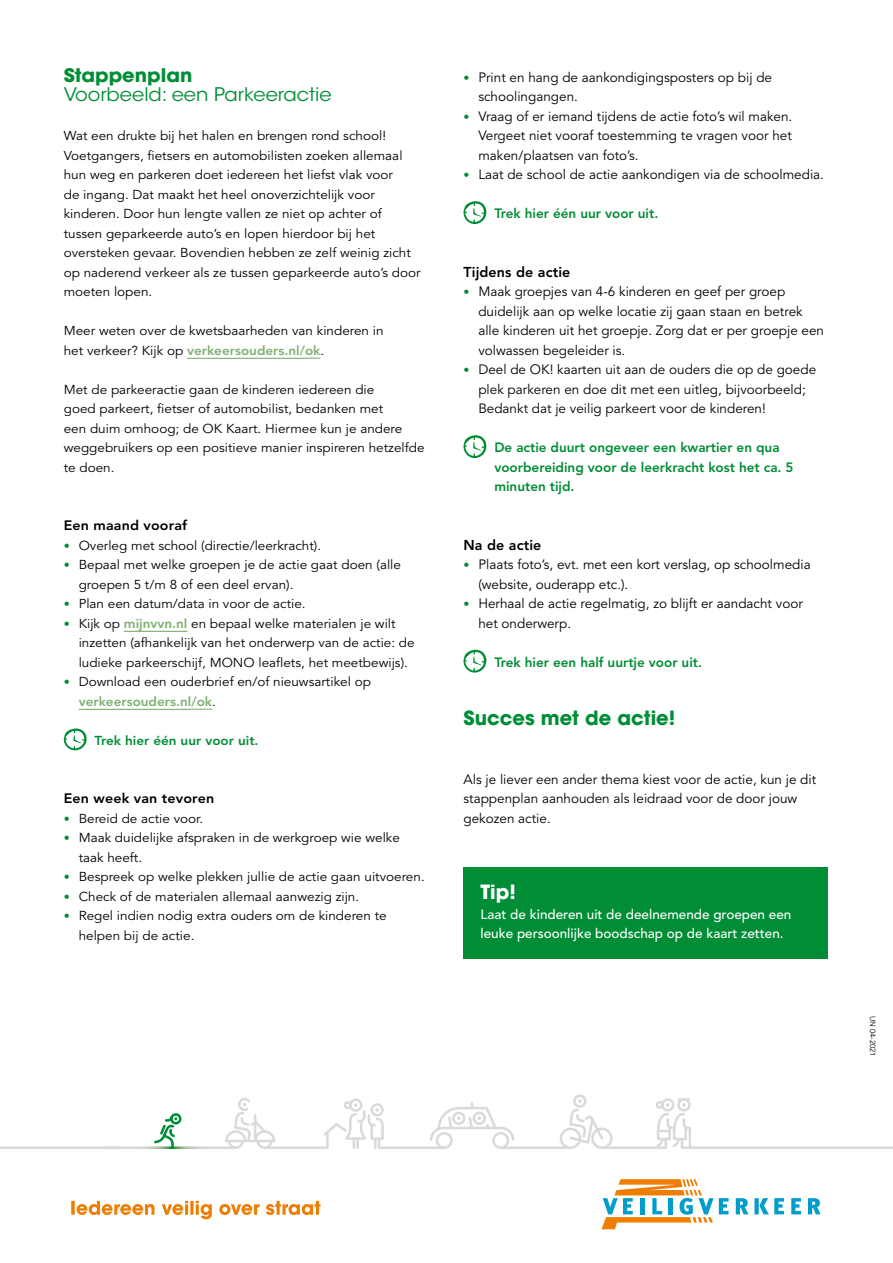
<style>
.page{position:relative;width:893px;height:1263px;background:#fff}
.page>*{position:absolute;margin:0;border:0;box-sizing:border-box;transform-origin:0 0}
.Tussenkoppen_kleur{font:700 19.5px "ITC Avant Garde Std";color:#008d36}
.Tussenkoppen_kleur-2{font:700 19.5px "ITC Avant Garde Std";color:#fff}
.Tussenkoppen_kleur-3{font:18.6px "ITC Avant Garde Std";color:#008d36;scale:1.05 1}
.Tussenkoppen_kleur-4{font:700 18.6px "ITC Avant Garde Std";color:#008d36;scale:1.05 1}
.subkoppen_zw{font:800 14.25px "Avenir LT Std";letter-spacing:.01em;color:#000}
.subkoppen_zw-2{font:800 13.65px "Avenir LT Std";letter-spacing:.01em;color:#000;scale:1.05 1}
.platte_tekst{font:13.5px/19.5px "Avenir LT Std";color:#000}
.tijdsindicatie{font:800 13.5px/19.5px "Avenir LT Std";color:#008d36}
.t1{font:500 13.5px/19.5px "Avenir LT Std";color:#fff}
.platte_tekst-2{font:12.9px/19.5px "Avenir LT Std";color:#000;scale:1.05 1}
.tijdsindicatie-2{font:800 12.9px "Avenir LT Std";color:#008d36;scale:1.05 1}
.t2{font:7.5px "Avenir LT Std";color:#000}
.s1{font-weight:800;color:#7db072}
.s2{font-weight:900;font-size:12px;color:#008d36}
</style>
<div class="page">
<hr style="left:187px;top:358px;width:118px;height:1px;background:#7db072">
<svg style="left:305px;top:358px;width:16px;height:1px"></svg>
<hr style="left:124px;top:631px;width:63px;height:1px;background:#7db072">
<hr style="left:79px;top:709px;width:112px;height:1px;background:#7db072">
<svg style="left:191px;top:709px;width:21px;height:1px"></svg>
<svg style="left:63px;top:728px;width:24px;height:23px"></svg>
<svg style="left:463px;top:201px;width:24px;height:24px"></svg>
<svg style="left:463px;top:435px;width:24px;height:24px"></svg>
<svg style="left:463px;top:650px;width:24px;height:23px"></svg>
<div style="left:463px;top:868px;width:365px;height:91px;background:#008d36"></div>
<svg style="left:601px;top:1179px;width:128px;height:50px"></svg>
<svg style="left:736px;top:1198px;width:12px;height:16px"></svg>
<svg style="left:754px;top:1198px;width:30px;height:16px"></svg>
<svg style="left:791px;top:1198px;width:10px;height:16px"></svg>
<svg style="left:808px;top:1198px;width:13px;height:16px"></svg>
<svg style="left:71px;top:1201px;width:250px;height:18px"></svg>
<hr style="left:682px;top:1146px;width:211px;height:3px;background:#dadada">
<hr style="left:0;top:1146px;width:120px;height:3px;background:#dadada">
<svg style="left:152px;top:1113px;width:31px;height:37px"></svg>
<svg style="left:224px;top:1094px;width:468px;height:55px"></svg>
<p class="Tussenkoppen_kleur-4" style="left:64px;top:63px;width:124px">Stappenplan</p>
<p class="Tussenkoppen_kleur-3" style="left:64px;top:83px;width:257px">Voorbeeld: een Parkeeractie</p>
<p class="platte_tekst-2" style="left:64px;top:126px;width:341px">Wat een drukte bij het halen en brengen rond school!<br>Voetgangers, fietsers en automobilisten zoeken allemaal hun weg en parkeren doet iedereen het liefst vlak voor<br>de ingang. Dat maakt het heel onoverzichtelijk voor kinderen. Door hun lengte vallen ze niet op achter of tussen geparkeerde auto’s en lopen hierdoor bij het oversteken gevaar. Bovendien hebben ze zelf weinig zicht op naderend verkeer als ze tussen geparkeerde auto’s door moeten lopen.</p>
<p class="platte_tekst-2" style="left:64px;top:321px;width:306px">Meer weten over de kwetsbaarheden van kinderen in het verkeer? Kijk op <span class="s1">verkeersouders.nl/ok</span>.</p>
<p class="platte_tekst-2" style="left:64px;top:380px;width:345px">Met de parkeeractie gaan de kinderen iedereen die<br>goed parkeert, fietser of automobilist, bedanken met<br>een duim omhoog; de OK Kaart. Hiermee kun je andere weggebruikers op een positieve manier inspireren hetzelfde te doen.</p>
<p class="subkoppen_zw-2" style="left:64px;top:517px;width:119px">Een maand vooraf</p>
<p class="platte_tekst-2" style="left:64px;top:536px;width:247px"><span class="s2">•</span> Overleg met school (directie/leerkracht).</p>
<p class="platte_tekst-2" style="left:79px;top:555px;width:308px;text-indent:-15px"><span class="s2">•</span> Bepaal met welke groepen je de actie gaat doen (alle groepen 5 t/m 8 of een deel ervan).</p>
<p class="platte_tekst-2" style="left:64px;top:594px;width:232px"><span class="s2">•</span> Plan een datum/data in voor de actie.</p>
<p class="platte_tekst-2" style="left:79px;top:614px;width:322px;text-indent:-15px"><span class="s2">•</span> Kijk op <span class="s1">mijnvvn.nl</span> en bepaal welke materialen je wilt inzetten (afhankelijk van het onderwerp van de actie: de ludieke parkeerschijf, MONO leaflets, het meetbewijs).</p>
<p class="platte_tekst-2" style="left:79px;top:672px;width:280px;text-indent:-15px"><span class="s2">•</span> Download een ouderbrief en/of nieuwsartikel op <span class="s1">verkeersouders.nl/ok</span>.</p>
<p class="tijdsindicatie-2" style="left:95px;top:732px;width:158px">Trek hier één uur voor uit.</p>
<p class="subkoppen_zw-2" style="left:64px;top:790px;width:145px">Een week van tevoren</p>
<p class="platte_tekst-2" style="left:64px;top:809px;width:134px"><span class="s2">•</span> Bereid de actie voor.</p>
<p class="platte_tekst-2" style="left:79px;top:828px;width:307px;text-indent:-15px"><span class="s2">•</span> Maak duidelijke afspraken in de werkgroep wie welke taak heeft.</p>
<p class="platte_tekst-2" style="left:64px;top:867px;width:345px"><span class="s2">•</span> Bespreek op welke plekken jullie de actie gaan uitvoeren.</p>
<p class="platte_tekst-2" style="left:64px;top:887px;width:283px"><span class="s2">•</span> Check of de materialen allemaal aanwezig zijn.</p>
<p class="platte_tekst-2" style="left:79px;top:906px;width:295px;text-indent:-15px"><span class="s2">•</span> Regel indien nodig extra ouders om de kinderen te helpen bij de actie.</p>
<p class="platte_tekst" style="left:478px;top:68px;width:295px;text-indent:-15px"><span class="s2">•</span> Print en hang de aankondigingsposters op bij de schoolingangen.</p>
<p class="platte_tekst" style="left:478px;top:107px;width:315px;text-align:justify;text-indent:-15px"><span class="s2">•</span> Vraag of er iemand tijdens de actie foto’s wil maken.<br>Vergeet niet vooraf toestemming te vragen voor het maken/plaatsen van foto’s.</p>
<p class="platte_tekst" style="left:463px;top:165px;width:362px"><span class="s2">•</span> Laat de school de actie aankondigen via de schoolmedia.</p>
<p class="tijdsindicatie" style="left:494px;top:204px;width:165px">Trek hier één uur voor uit.</p>
<p class="subkoppen_zw" style="left:463px;top:263px;width:108px">Tijdens de actie</p>
<p class="platte_tekst" style="left:478px;top:282px;width:347px;text-indent:-15px"><span class="s2">•</span> Maak groepjes van 4-6 kinderen en geef per groep duidelijk aan op welke locatie zij gaan staan en betrek alle kinderen uit het groepje. Zorg dat er per groepje een volwassen begeleider is.</p>
<p class="platte_tekst" style="left:478px;top:360px;width:339px;text-indent:-15px"><span class="s2">•</span> Deel de OK! kaarten uit aan de ouders die op de goede plek parkeren en doe dit met een uitleg, bijvoorbeeld;<br>Bedankt dat je veilig parkeert voor de kinderen!</p>
<p class="tijdsindicatie" style="left:494px;top:438px;width:301px">De actie duurt ongeveer een kwartier en qua voorbereiding voor de leerkracht kost het ca. 5 minuten tijd.</p>
<p class="subkoppen_zw" style="left:463px;top:536px;width:79px">Na de actie</p>
<p class="platte_tekst" style="left:478px;top:555px;width:334px;text-indent:-15px"><span class="s2">•</span> Plaats foto’s, evt. met een kort verslag, op schoolmedia (website, ouderapp etc.).</p>
<p class="platte_tekst" style="left:478px;top:594px;width:326px;text-indent:-15px"><span class="s2">•</span> Herhaal de actie regelmatig, zo blijft er aandacht voor het onderwerp.</p>
<p class="tijdsindicatie" style="left:494px;top:652px;width:209px">Trek hier een half uurtje voor uit.</p>
<p class="Tussenkoppen_kleur" style="left:463px;top:705px;width:213px">Succes met de actie!</p>
<p class="platte_tekst" style="left:463px;top:770px;width:354px">Als je liever een ander thema kiest voor de actie, kun je dit stappenplan aanhouden als leidraad voor de door jouw gekozen actie.</p>
<p class="Tussenkoppen_kleur-2" style="left:480px;top:879px;width:37px">Tip!</p>
<p class="t1" style="left:480px;top:904px;width:312px">Laat de kinderen uit de deelnemende groepen een leuke persoonlijke boodschap op de kaart zetten.</p>
<p class="t2" style="left:877px;top:1016px;width:42px;rotate:90deg">UN 04-2021</p>
</div>
